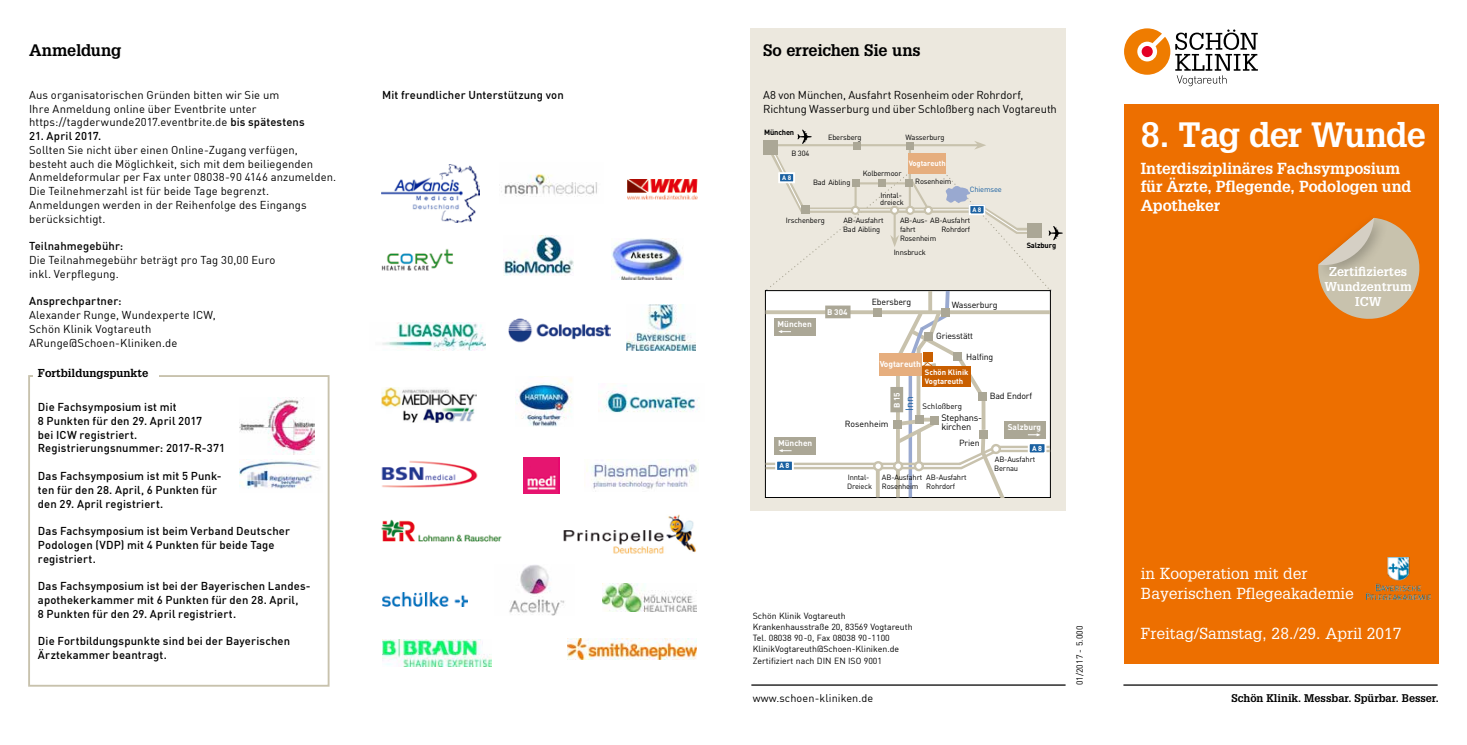
<style>
.page{position:relative;width:1467px;height:745px;background:#fff}
.page>*{position:absolute;margin:0;border:0;box-sizing:border-box;transform-origin:0 0}
.t1{font:700 34.38px "Glypha LT Std";letter-spacing:-.03em;color:#fff}
.t2{font:700 16.25px "Glypha LT Std";letter-spacing:-.015em;color:#000}
.t3{font:15.62px/20px "Glypha LT Std";color:#fff}
.t4{font:700 15.62px/18.8px "Glypha LT Std";letter-spacing:-.01em;color:#fff}
.t5{font:700 12.5px/15px "Glypha LT Std";color:#fff;text-align:center}
.t6{font:500 11.25px/13.8px "DIN Offc Pro";letter-spacing:.015em;color:#000}
.t7{font:11.25px/13.8px "DIN Offc Pro";letter-spacing:.01em;color:#000}
.t8{font:11.25px/13.8px "DIN Offc Pro";letter-spacing:-.01em;color:#000}
.t9{font:700 11.25px "Glypha LT Std";color:#000}
.t10{font:700 10.88px "Glypha LT Std";color:#000}
.t11{font:10.88px "DIN Offc Pro";letter-spacing:.015em;color:#000}
.t12{font:10.5px "DIN Offc Pro";color:#1960a1}
.t13{font:9.25px/8.5px "DIN Offc Pro";letter-spacing:-.02em;color:#000}
.t14{font:8.75px/11.2px "DIN Offc Pro";color:#000}
.t15{font:8.75px "DIN Offc Pro";letter-spacing:-.02em;color:#000}
.t16{font:700 8.38px "DIN Offc Pro";letter-spacing:-.01em;color:#fff}
.t17{font:700 8.25px "DIN Offc Pro";color:#fff}
.t18{font:700 8.12px "DIN Offc Pro";color:#fff}
.t19{font:7.88px "DIN Offc Pro";color:#000}
.t20{font:700 7.75px/8.8px "DIN Offc Pro";color:#fff}
.t21{font:7.62px/8.6px "DIN Offc Pro";letter-spacing:-.02em;color:#000}
.t22{font:7.5px/8.6px "DIN Offc Pro";letter-spacing:-.02em;color:#000}
.t23{font:700 7.5px "DIN Offc Pro";letter-spacing:-.02em;color:#000}
.t24{font:700 7.5px "DIN Offc Pro";letter-spacing:-.01em;color:#fff}
.t25{font:7.5px "DIN Offc Pro";letter-spacing:-.02em;color:#1960a1}
.t26{font:700 7.25px "DIN Offc Pro";color:#fff}
.t27{font:700 6.38px "DIN Offc Pro";color:#fff}
.s1{font-weight:500}
</style>
<div class="page">
<img style="left:515px;top:376px;width:57px;height:50px">
<div style="left:1124px;top:104px;width:315px;height:559px;background:#ed6f00"></div>
<hr style="left:751px;top:684px;width:315px;height:1px;background:#000">
<svg style="left:1124px;top:28px;width:134px;height:58px"></svg>
<hr style="left:1123px;top:684px;width:315px;height:1px;background:#000">
<img style="left:1366px;top:557px;width:64px;height:42px">
<div style="left:751px;top:28px;width:315px;height:482px;background:#ece8de"></div>
<svg style="left:764px;top:130px;width:299px;height:367px"></svg>
<div style="left:825px;top:305px;width:25px;height:13px;background:#aba796;border:2px solid #aba796"></div>
<div style="left:890px;top:386px;width:13px;height:26px;background:#aba796;border:2px solid #aba796"></div>
<div style="left:28px;top:375px;width:302px;height:311px;border:2px solid #c8c2ad"></div>
<div style="left:34px;top:366px;width:125px;height:22px;background:#fff"></div>
<img style="left:239px;top:397px;width:76px;height:57px">
<img style="left:239px;top:459px;width:81px;height:30px">
<img style="left:382px;top:322px;width:103px;height:28px">
<img style="left:381px;top:519px;width:121px;height:23px">
<img style="left:523px;top:457px;width:36px;height:36px">
<img style="left:382px;top:592px;width:86px;height:14px">
<img style="left:568px;top:638px;width:128px;height:21px">
<img style="left:509px;top:565px;width:56px;height:50px">
<img style="left:504px;top:236px;width:69px;height:40px">
<img style="left:627px;top:180px;width:71px;height:20px">
<img style="left:563px;top:514px;width:133px;height:40px">
<img style="left:586px;top:459px;width:113px;height:30px">
<img style="left:381px;top:460px;width:97px;height:28px">
<img style="left:508px;top:318px;width:103px;height:25px">
<img style="left:381px;top:248px;width:72px;height:23px">
<img style="left:382px;top:164px;width:97px;height:58px">
<img style="left:612px;top:239px;width:71px;height:40px">
<img style="left:605px;top:385px;width:95px;height:28px">
<img style="left:382px;top:387px;width:94px;height:35px">
<img style="left:627px;top:304px;width:69px;height:46px">
<img style="left:382px;top:639px;width:109px;height:27px">
<img style="left:603px;top:583px;width:93px;height:28px">
<svg style="left:1318px;top:218px;width:102px;height:101px"></svg>
<img style="left:499px;top:174px;width:98px;height:23px">
<h2 class="t2" style="left:29px;top:40px;width:94px">Anmeldung</h2>
<p class="t7" style="left:29px;top:87px;width:277px">Aus organisatorischen Gründen bitten wir Sie um<br>Ihre Anmeldung online über Eventbrite unter https://tagderwunde2017.eventbrite.de <span class="s1">bis spätestens</span></p>
<p class="t6" style="left:29px;top:128px;width:74px">21. April 2017.</p>
<p class="t7" style="left:29px;top:142px;width:309px">Sollten Sie nicht über einen Online-Zugang verfügen, besteht auch die Möglichkeit, sich mit dem beiliegenden Anmeldeformular per Fax unter 08038-90 4146 anzumelden.<br>Die Teilnehmerzahl ist für beide Tage begrenzt.<br>Anmeldungen werden in der Reihenfolge des Eingangs berücksichtigt.</p>
<p class="t6" style="left:29px;top:238px;width:96px">Teilnahmegebühr:</p>
<p class="t7" style="left:29px;top:252px;width:248px">Die Teilnahmegebühr beträgt pro Tag 30,00 Euro inkl. Verpflegung.</p>
<p class="t6" style="left:29px;top:293px;width:94px">Ansprechpartner:</p>
<p class="t7" style="left:29px;top:307px;width:188px">Alexander Runge, Wundexperte ICW,<br>Schön Klinik Vogtareuth<br>ARunge@Schoen-Kliniken.de</p>
<p class="t9" style="left:38px;top:365px;width:112px">Fortbildungspunkte</p>
<p class="t6" style="left:38px;top:398px;width:189px">Die Fachsymposium ist mit<br>8 Punkten für den 29. April 2017<br>bei ICW registriert.<br>Registrierungsnummer: 2017-R-371</p>
<p class="t6" style="left:38px;top:467px;width:185px">Das Fachsymposium ist mit 5 Punk&shy;ten für den 28. April, 6 Punkten für den 29. April registriert.</p>
<p class="t6" style="left:38px;top:522px;width:254px">Das Fachsymposium ist beim Verband Deutscher<br>Podologen (VDP) mit 4 Punkten für beide Tage registriert.</p>
<p class="t6" style="left:38px;top:577px;width:273px">Das Fachsymposium ist bei der Bayerischen Landes&shy;apothekerkammer mit 6 Punkten für den 28. April,<br>8 Punkten für den 29. April registriert.</p>
<p class="t6" style="left:38px;top:632px;width:254px">Die Fortbildungspunkte sind bei der Bayerischen<br>Ärztekammer beantragt.</p>
<p class="t6" style="left:382px;top:86px;width:183px">Mit freundlicher Unterstützung von</p>
<h2 class="t2" style="left:763px;top:40px;width:159px">So erreichen Sie uns</h2>
<p class="t8" style="left:763px;top:87px;width:295px">A8 von München, Ausfahrt Rosenheim oder Rohrdorf,<br>Richtung Wasserburg und über Schloßberg nach Vogtareuth</p>
<p class="t23" style="left:764px;top:126px;width:32px">München</p>
<p class="t22" style="left:828px;top:132px;width:35px">Ebersberg</p>
<p class="t22" style="left:905px;top:132px;width:40px">Wasserburg</p>
<p class="t22" style="left:813px;top:177px;width:39px">Bad Aibling</p>
<p class="t22" style="left:915px;top:176px;width:38px">Rosenheim</p>
<p class="t22" style="left:786px;top:215px;width:40px">Irschenberg</p>
<p class="t22" style="left:792px;top:148px;width:19px">B 304</p>
<p class="t24" style="left:909px;top:157px;width:39px">Vogtareuth</p>
<p class="t22" style="left:863px;top:168px;width:40px">Kolbermoor</p>
<p class="t27" style="left:782px;top:172px;width:10px">A 8</p>
<p class="t25" style="left:970px;top:183px;width:34px">Chiemsee</p>
<p class="t22" style="left:880px;top:190px;width:25px;line-height:7.1px">Inntal&shy;dreieck</p>
<p class="t22" style="left:843px;top:215px;width:42px">AB-Ausfahrt<br>Bad Aibling</p>
<p class="t22" style="left:900px;top:215px;width:72px">AB-Aus- AB-Ausfahrt fahrt<br>Rosenheim</p>
<p class="t27" style="left:972px;top:204px;width:10px">A 8</p>
<p class="t22" style="left:941px;top:224px;width:30px">Rohrdorf</p>
<p class="t17" style="left:778px;top:317px;width:36px">München</p>
<p class="t18" style="left:827px;top:305px;width:22px">B 304</p>
<p class="t22" style="left:894px;top:247px;width:34px">Innsbruck</p>
<p class="t15" style="left:872px;top:294px;width:41px">Ebersberg</p>
<p class="t15" style="left:952px;top:297px;width:47px">Wasserburg</p>
<p class="t15" style="left:936px;top:329px;width:38px">Griesstätt</p>
<p class="t23" style="left:1027px;top:239px;width:31px">Salzburg</p>
<p class="t17" style="left:778px;top:436px;width:36px">München</p>
<p class="t15" style="left:966px;top:350px;width:29px">Halfing</p>
<p class="t15" style="left:990px;top:389px;width:44px">Bad Endorf</p>
<p class="t14" style="left:959px;top:435px;width:22px">Prien</p>
<p class="t16" style="left:880px;top:356px;width:43px">Vogtareuth</p>
<p class="t20" style="left:925px;top:366px;width:45px">Schön Klinik<br>Vogtareuth</p>
<p class="t13" style="left:941px;top:412px;width:42px">Stephans&shy;kirchen</p>
<p class="t17" style="left:1008px;top:420px;width:35px">Salzburg</p>
<p class="t18" style="left:890px;top:408px;width:18px;rotate:-90deg">B 15</p>
<p class="t12" style="left:901px;top:410px;width:16px;rotate:-90deg">Inn</p>
<p class="t19" style="left:922px;top:400px;width:41px">Schloßberg</p>
<p class="t14" style="left:845px;top:417px;width:46px">Rosenheim</p>
<p class="t26" style="left:1032px;top:442px;width:11px">A 8</p>
<p class="t21" style="left:995px;top:454px;width:42px">AB-Ausfahrt</p>
<p class="t26" style="left:780px;top:459px;width:11px">A8</p>
<p class="t21" style="left:994px;top:462px;width:25px">Bernau</p>
<p class="t22" style="left:847px;top:472px;width:27px">Inntal-<br>Dreieck</p>
<p class="t21" style="left:926px;top:472px;width:42px">AB-Ausfahrt<br>Rohrdorf</p>
<p class="t21" style="left:882px;top:472px;width:42px">AB-Ausfahrt<br>Rosenheim</p>
<p class="t14" style="left:753px;top:608px;width:161px">Schön Klinik Vogtareuth Krankenhausstraße 20, 83569 Vogtareuth Tel. 08038 90-0, Fax 08038 90-1100<br>KlinikVogtareuth@Schoen-Kliniken.de Zertifiziert nach DIN EN ISO 9001</p>
<p class="t14" style="left:1073px;top:685px;width:61px;rotate:-90deg">01/2017 - 5.000</p>
<h1 class="t1" style="left:1141px;top:114px;width:286px">8. Tag der Wunde</h1>
<h3 class="t4" style="left:1141px;top:158px;width:272px">Interdisziplinäres Fachsymposium für Ärzte, Pflegende, Podologen und<br>Apotheker</h3>
<p class="t5" style="left:1325px;top:263px;width:89px">Zertifiziertes<br>Wundzentrum<br>ICW</p>
<h3 class="t3" style="left:1141px;top:563px;width:214px">in Kooperation mit der<br>Bayerischen Pflegeakademie</h3>
<h3 class="t3" style="left:1141px;top:623px;width:262px">Freitag/Samstag, 28./29. April 2017</h3>
<p class="t11" style="left:753px;top:689px;width:122px">www.schoen-kliniken.de</p>
<p class="t10" style="left:1232px;top:691px;width:209px">Schön Klinik. Messbar. Spürbar. Besser.</p>
</div>
